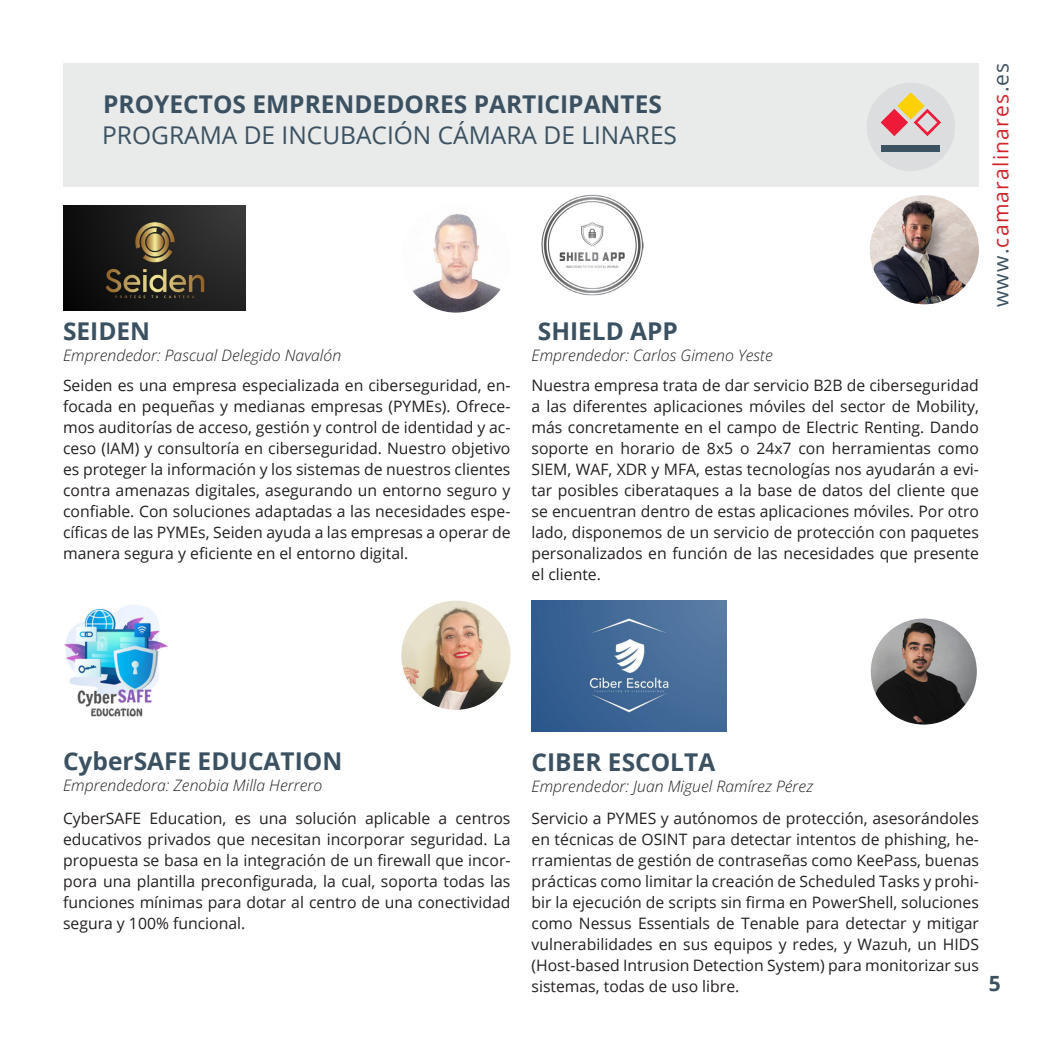
<style>
.page{position:relative;width:1042px;height:1042px;background:#fff}
.page>*{position:absolute;margin:0;border:0;box-sizing:border-box;transform-origin:0 0}
.t1{font:700 24.5px "Open Sans";color:#3b5161}
.t2{font:24.5px "Open Sans";color:#3b5161}
.t3{font:21px "Open Sans";letter-spacing:.06em;color:#d1232a}
.t4{font:700 21px "Open Sans";color:#3b5161}
.t5{font:15.75px/21px "Open Sans";color:#231f20;text-align:justify}
.t6{font:italic 15.75px "Open Sans";color:#231f20}
.s1{color:#3b5161}
</style>
<div class="page">
<div style="left:63px;top:63px;width:916px;height:123px;background:#e9eaea"></div>
<div style="left:866px;top:83px;width:89px;height:88px;background:#dbddde;border-radius:50%"></div>
<svg style="left:880px;top:92px;width:61px;height:44px"></svg>
<div style="left:881px;top:145px;width:59px;height:7px;background:#3b5262"></div>
<img style="left:401px;top:203px;width:109px;height:110px;border-radius:55px">
<img style="left:870px;top:195px;width:109px;height:109px;border-radius:55px">
<img style="left:63px;top:206px;width:182px;height:104px">
<img style="left:541px;top:194px;width:102px;height:102px">
<img style="left:401px;top:600px;width:109px;height:110px;border-radius:55px">
<img style="left:64px;top:605px;width:104px;height:112px">
<img style="left:531px;top:600px;width:196px;height:131px">
<img style="left:871px;top:618px;width:106px;height:106px;border-radius:53px">
<p class="t1" style="left:103px;top:87px;width:560px">PROYECTOS EMPRENDEDORES PARTICIPANTES</p>
<p class="t2" style="left:102px;top:118px;width:576px">PROGRAMA DE INCUBACIÓN CÁMARA DE LINARES</p>
<p class="t1" style="left:63px;top:314px;width:89px">SEIDEN</p>
<p class="t6" style="left:63px;top:344px;width:280px">Emprendedor: Pascual Delegido Navalón</p>
<p class="t1" style="left:538px;top:314px;width:142px">SHIELD APP</p>
<p class="t6" style="left:531px;top:344px;width:243px">Emprendedor: Carlos Gimeno Yeste</p>
<p class="t5" style="left:63px;top:374px;width:449px">Seiden es una empresa especializada en ciberseguridad, en&shy;focada en pequeñas y medianas empresas (PYMEs). Ofrece&shy;mos auditorías de acceso, gestión y control de identidad y ac&shy;ceso (IAM) y consultoría en ciberseguridad. Nuestro objetivo es proteger la información y los sistemas de nuestros clientes contra amenazas digitales, asegurando un entorno seguro y confiable. Con soluciones adaptadas a las necesidades espe&shy;cíficas de las PYMEs, Seiden ayuda a las empresas a operar de manera segura y eficiente en el entorno digital.</p>
<p class="t5" style="left:531px;top:374px;width:449px">Nuestra empresa trata de dar servicio B2B de ciberseguridad a las diferentes aplicaciones móviles del sector de Mobility, más concretamente en el campo de Electric Renting. Dando soporte en horario de 8x5 o 24x7 con herramientas como SIEM, WAF, XDR y MFA, estas tecnologías nos ayudarán a evi&shy;tar posibles ciberataques a la base de datos del cliente que se encuentran dentro de estas aplicaciones móviles. Por otro lado, disponemos de un servicio de protección con paquetes personalizados en función de las necesidades que presente el cliente.</p>
<h2 class="t3" style="left:986px;top:307px;width:246px;rotate:-90deg"><span class="s1">www.</span>camaralinares<span class="s1">.es</span></h2>
<p class="t1" style="left:63px;top:744px;width:281px">CyberSAFE EDUCATION</p>
<p class="t6" style="left:63px;top:775px;width:261px">Emprendedora: Zenobia Milla Herrero</p>
<p class="t5" style="left:63px;top:807px;width:449px">CyberSAFE Education, es una solución aplicable a centros educativos privados que necesitan incorporar seguridad. La propuesta se basa en la integración de un firewall que incor&shy;pora una plantilla preconfigurada, la cual, soporta todas las funciones mínimas para dotar al centro de una conectividad segura y 100% funcional.</p>
<p class="t1" style="left:531px;top:745px;width:185px">CIBER ESCOLTA</p>
<p class="t6" style="left:531px;top:776px;width:283px">Emprendedor: Juan Miguel Ramírez Pérez</p>
<p class="t5" style="left:531px;top:807px;width:449px">Servicio a PYMES y autónomos de protección, asesorándoles en técnicas de OSINT para detectar intentos de phishing, he&shy;rramientas de gestión de contraseñas como KeePass, buenas prácticas como limitar la creación de Scheduled Tasks y prohi&shy;bir la ejecución de scripts sin firma en PowerShell, soluciones como Nessus Essentials de Tenable para detectar y mitigar vulnerabilidades en sus equipos y redes, y Wazuh, un HIDS (Host-based Intrusion Detection System) para monitorizar sus sistemas, todas de uso libre.</p>
<h2 class="t4" style="left:989px;top:969px;width:13px">5</h2>
</div>
